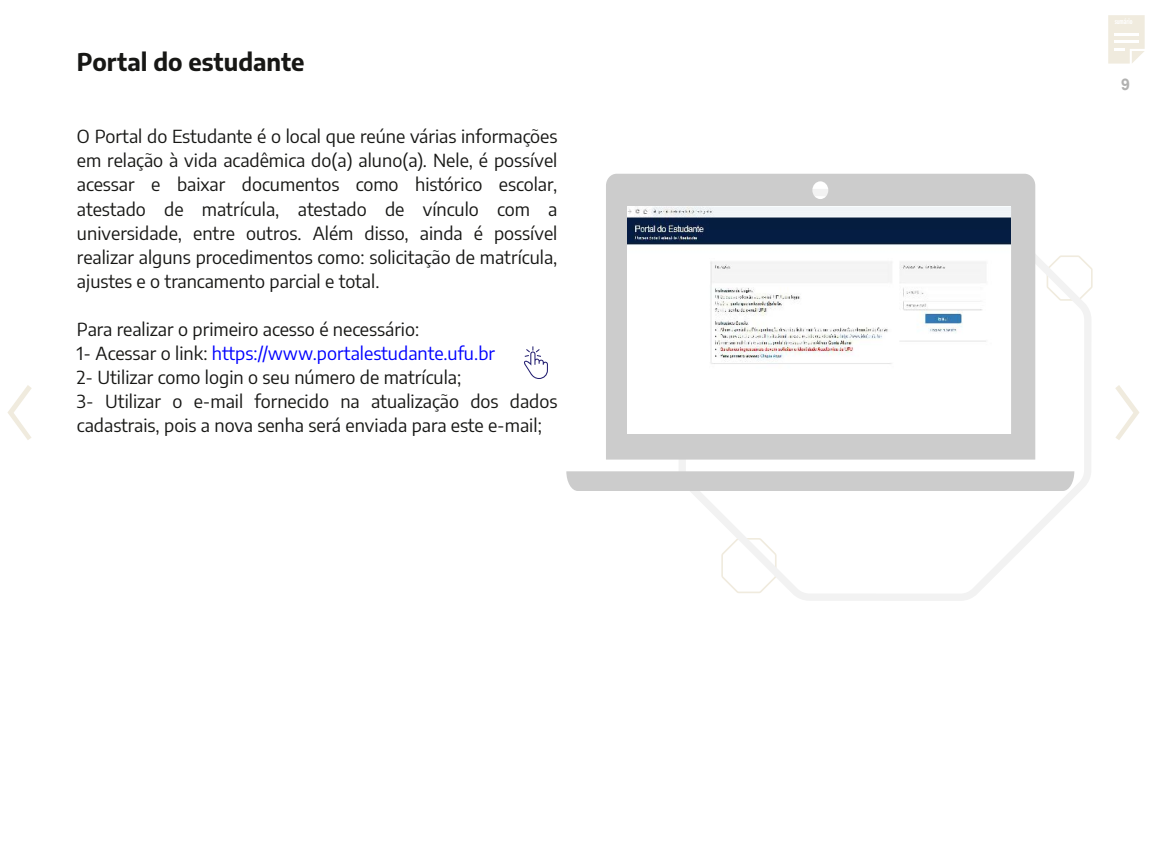
<style>
.page{position:relative;width:1152px;height:865px;background:#fff}
.page>*{position:absolute;margin:0;border:0;box-sizing:border-box;transform-origin:0 0}
.t1{font:700 24px "Encode Sans";color:#171715}
.t2{font:18px/24px "Encode Sans";letter-spacing:-.005em;color:#171715;text-align:justify}
.t3{font:700 16px "Arial";color:#b2b2b1}
.t4{font:700 7px "Encode Sans Condensed";letter-spacing:.01em;color:#fff;scale:.77 1}
.s1{color:#00f}
</style>
<div class="page">
<svg style="left:1115px;top:385px;width:24px;height:55px"></svg>
<svg style="left:7px;top:385px;width:25px;height:55px"></svg>
<svg style="left:1108px;top:15px;width:37px;height:49px"></svg>
<svg style="left:674px;top:173px;width:419px;height:428px"></svg>
<div style="left:566px;top:471px;width:508px;height:20px;background:#ccc"></div>
<div style="left:606px;top:174px;width:429px;height:285px;background:#ccc"></div>
<img style="left:627px;top:206px;width:384px;height:227px">
<svg style="left:524px;top:346px;width:24px;height:33px"></svg>
<h1 class="t1" style="left:77px;top:47px;width:229px">Portal do estudante</h1>
<p class="t2" style="left:77px;top:124px;width:482px">O Portal do Estudante é o local que reúne várias informações em relação à vida acadêmica do(a) aluno(a). Nele, é possível acessar e baixar documentos como histórico escolar, atestado de matrícula, atestado de vínculo com a universidade, entre outros. Além disso, ainda é possível realizar alguns procedimentos como: solicitação de matrícula, ajustes e o trancamento parcial e total.</p>
<p class="t2" style="left:77px;top:316px;width:482px;text-align:left">Para realizar o primeiro acesso é necessário:<br>1- Acessar o link: <span class="s1">https://www.portalestudante.ufu.br<br></span>2- Utilizar como login o seu número de matrícula;<br>3- Utilizar o e-mail fornecido na atualização dos dados cadastrais, pois a nova senha será enviada para este e-mail;</p>
<p class="t4" style="left:1115px;top:17px;width:25px">sumário</p>
<p class="t3" style="left:1121px;top:75px;width:10px">9</p>
</div>
